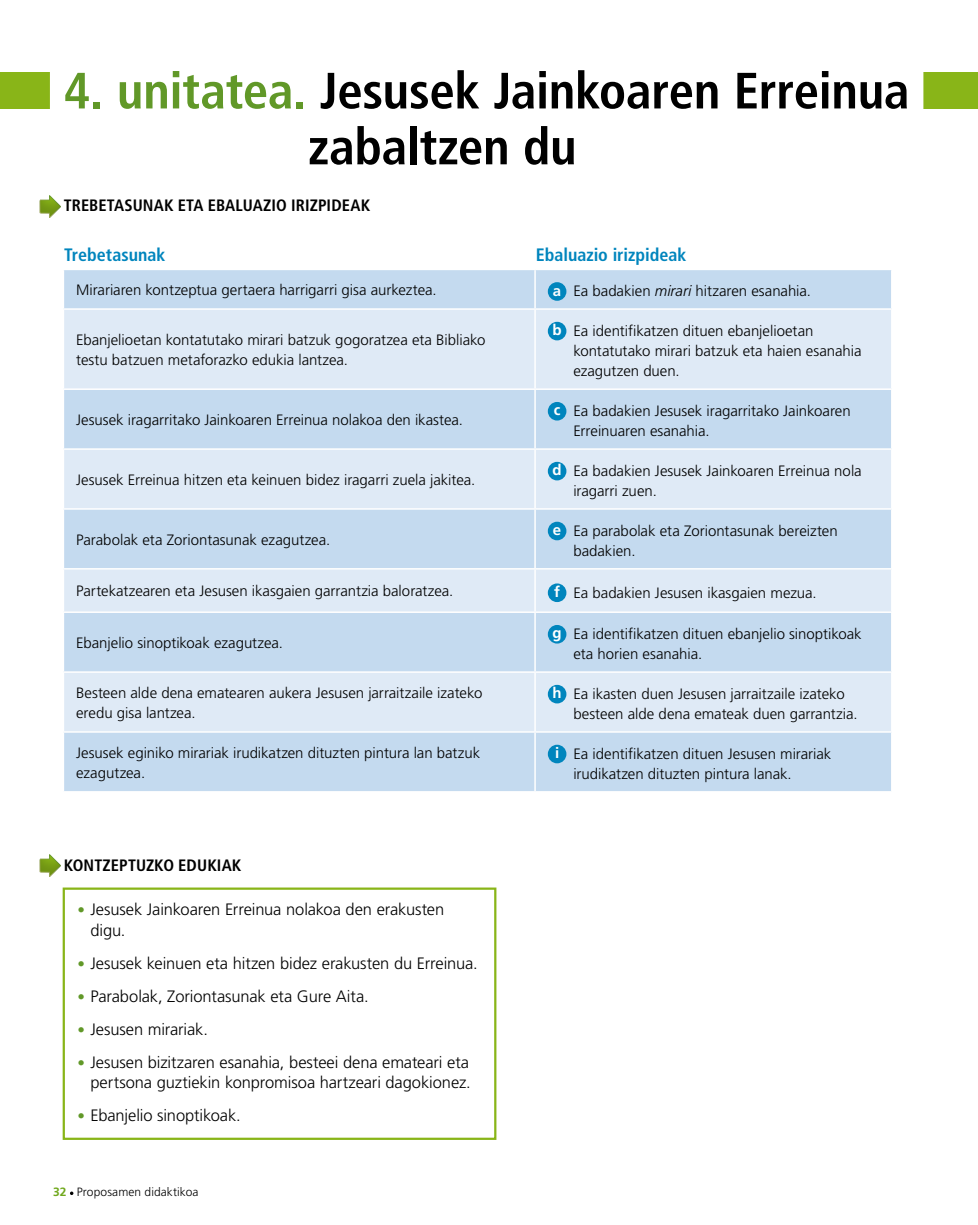
<style>
.page{position:relative;width:978px;height:1225px;background:#fff}
.page>*{position:absolute;margin:0;border:0;box-sizing:border-box;transform-origin:0 0}
.t1{font:700 condensed 51px "Frutiger";letter-spacing:-.005em;color:#000}
.t2{font:700 condensed 18px "Frutiger";color:#0085bd}
.t3{font:300 16.5px/20.2px "Frutiger";letter-spacing:-.005em;color:#000}
.t4{font:700 condensed 16.5px "Frutiger";letter-spacing:.005em;color:#000}
.t5{font:300 15px/20.2px "Frutiger";letter-spacing:-.005em;color:#000}
.t6{font:300 12px "Frutiger";letter-spacing:.005em;color:#000}
.s1{color:#619828}
.s2{font-weight:700;color:#fff}
.s3{font-style:italic}
.s4{font-size:15px;color:#619828}
.s5{font-weight:700;color:#70a81d}
</style>
<div class="page">
<svg style="left:70px;top:1191px;width:3px;height:4px"></svg>
<div style="left:0;top:72px;width:978px;height:36px;background:#89b518"></div>
<svg style="left:39px;top:195px;width:22px;height:23px"></svg>
<div style="left:63px;top:887px;width:433px;height:253px;border:2px solid #89b518"></div>
<svg style="left:39px;top:854px;width:22px;height:23px"></svg>
<div style="left:50px;top:42px;width:873px;height:117px;background:#fff"></div>
<div style="left:64px;top:270px;width:827px;height:521px;background:#c4daef"></div>
<svg style="left:64px;top:310px;width:827px;height:421px;fill:#dfeaf6"></svg>
<hr style="left:534px;top:270px;width:2px;height:38px;background:#fff">
<hr style="left:534px;top:390px;width:2px;height:58px;background:#fff">
<hr style="left:534px;top:510px;width:2px;height:58px;background:#fff">
<hr style="left:534px;top:613px;width:2px;height:58px;background:#fff">
<hr style="left:534px;top:732px;width:2px;height:59px;background:#fff">
<hr style="left:63px;top:308px;width:472px;height:2px;background:#fff">
<hr style="left:63px;top:388px;width:472px;height:2px;background:#fff">
<hr style="left:535px;top:308px;width:358px;height:2px;background:#fff">
<hr style="left:534px;top:310px;width:2px;height:78px;background:#fff">
<hr style="left:535px;top:388px;width:358px;height:2px;background:#fff">
<hr style="left:63px;top:448px;width:472px;height:2px;background:#fff">
<hr style="left:63px;top:508px;width:472px;height:2px;background:#fff">
<hr style="left:535px;top:448px;width:358px;height:2px;background:#fff">
<hr style="left:534px;top:450px;width:2px;height:58px;background:#fff">
<hr style="left:535px;top:508px;width:358px;height:2px;background:#fff">
<hr style="left:63px;top:568px;width:472px;height:1px;background:#fff">
<hr style="left:63px;top:611px;width:472px;height:2px;background:#fff">
<hr style="left:63px;top:671px;width:472px;height:2px;background:#fff">
<hr style="left:63px;top:731px;width:472px;height:1px;background:#fff">
<hr style="left:535px;top:671px;width:358px;height:2px;background:#fff">
<hr style="left:534px;top:673px;width:2px;height:58px;background:#fff">
<hr style="left:535px;top:731px;width:358px;height:1px;background:#fff">
<hr style="left:535px;top:568px;width:358px;height:1px;background:#fff">
<hr style="left:534px;top:569px;width:2px;height:42px;background:#fff">
<hr style="left:535px;top:611px;width:358px;height:2px;background:#fff">
<div style="left:548px;top:282px;width:18px;height:19px;background:#0085bd;border-radius:50%"></div>
<div style="left:548px;top:322px;width:18px;height:18px;background:#0085bd;border-radius:50%"></div>
<div style="left:548px;top:402px;width:18px;height:18px;background:#0085bd;border-radius:50%"></div>
<div style="left:548px;top:462px;width:18px;height:18px;background:#0085bd;border-radius:50%"></div>
<div style="left:548px;top:522px;width:18px;height:18px;background:#0085bd;border-radius:50%"></div>
<div style="left:548px;top:583px;width:18px;height:19px;background:#0085bd;border-radius:50%"></div>
<div style="left:548px;top:625px;width:18px;height:18px;background:#0085bd;border-radius:50%"></div>
<div style="left:548px;top:685px;width:18px;height:18px;background:#0085bd;border-radius:50%"></div>
<div style="left:548px;top:744px;width:18px;height:19px;background:#0085bd;border-radius:50%"></div>
<h1 class="t1" style="left:64px;top:60px;width:847px"><span class="s1">4. unitatea.</span> Jesusek Jainkoaren Erreinua</h1>
<h1 class="t1" style="left:308px;top:116px;width:270px">zabaltzen du</h1>
<p class="t4" style="left:64px;top:196px;width:308px">TREBETASUNAK ETA EBALUAZIO IRIZPIDEAK</p>
<p class="t2" style="left:64px;top:244px;width:103px">Trebetasunak</p>
<p class="t2" style="left:536px;top:244px;width:152px">Ebaluazio irizpideak</p>
<p class="t5" style="left:76px;top:280px;width:362px">Mirariaren kontzeptua gertaera harrigarri gisa aurkeztea.</p>
<p class="t5" style="left:553px;top:281px;width:260px"><span class="s2">a</span> Ea badakien <span class="s3">mirari</span> hitzaren esanahia.</p>
<p class="t5" style="left:76px;top:329px;width:411px">Ebanjelioetan kontatutako mirari batzuk gogoratzea eta Bibliako testu batzuen metaforazko edukia lantzea.</p>
<p class="t5" style="left:573px;top:320px;width:290px;text-indent:-21px"><span class="s2">b</span> Ea identifikatzen dituen ebanjelioetan kontatutako mirari batzuk eta haien esanahia ezagutzen duen.</p>
<p class="t5" style="left:76px;top:410px;width:388px">Jesusek iragarritako Jainkoaren Erreinua nolakoa den ikastea.</p>
<p class="t5" style="left:573px;top:401px;width:279px;text-indent:-20px"><span class="s2">c</span> Ea badakien Jesusek iragarritako Jainkoaren<br>Erreinuaren esanahia.</p>
<p class="t5" style="left:76px;top:469px;width:401px">Jesusek Erreinua hitzen eta keinuen bidez iragarri zuela jakitea.</p>
<p class="t5" style="left:573px;top:460px;width:290px;text-indent:-21px"><span class="s2">d</span> Ea badakien Jesusek Jainkoaren Erreinua nola iragarri zuen.</p>
<p class="t5" style="left:76px;top:529px;width:256px">Parabolak eta Zoriontasunak ezagutzea.</p>
<p class="t5" style="left:573px;top:520px;width:266px;text-indent:-20px"><span class="s2">e</span> Ea parabolak eta Zoriontasunak bereizten badakien.</p>
<p class="t5" style="left:76px;top:581px;width:379px">Partekatzearen eta Jesusen ikasgaien garrantzia baloratzea.</p>
<p class="t5" style="left:554px;top:582px;width:264px"><span class="s2">f</span> Ea badakien Jesusen ikasgaien mezua.</p>
<p class="t5" style="left:76px;top:632px;width:208px">Ebanjelio sinoptikoak ezagutzea.</p>
<p class="t5" style="left:573px;top:624px;width:290px;text-indent:-21px"><span class="s2">g</span> Ea identifikatzen dituen ebanjelio sinoptikoak eta horien esanahia.</p>
<p class="t5" style="left:76px;top:682px;width:408px">Besteen alde dena ematearen aukera Jesusen jarraitzaile izateko eredu gisa lantzea.</p>
<p class="t5" style="left:573px;top:683px;width:286px;text-indent:-21px"><span class="s2">h</span> Ea ikasten duen Jesusen jarraitzaile izateko besteen alde dena emateak duen garrantzia.</p>
<p class="t5" style="left:76px;top:742px;width:406px">Jesusek eginiko mirariak irudikatzen dituzten pintura lan batzuk ezagutzea.</p>
<p class="t5" style="left:573px;top:743px;width:259px;text-indent:-18px"><span class="s2">i</span> Ea identifikatzen dituen Jesusen mirariak irudikatzen dituzten pintura lanak.</p>
<p class="t4" style="left:64px;top:855px;width:179px">KONTZEPTUZKO EDUKIAK</p>
<p class="t3" style="left:90px;top:899px;width:355px;text-indent:-13px"><span class="s4">•</span> Jesusek Jainkoaren Erreinua nolakoa den erakusten digu.</p>
<p class="t3" style="left:78px;top:953px;width:402px"><span class="s4">•</span> Jesusek keinuen eta hitzen bidez erakusten du Erreinua.</p>
<p class="t3" style="left:78px;top:986px;width:293px"><span class="s4">•</span> Parabolak, Zoriontasunak eta Gure Aita.</p>
<p class="t3" style="left:78px;top:1019px;width:132px"><span class="s4">•</span> Jesusen mirariak.</p>
<p class="t3" style="left:78px;top:1052px;width:395px;text-align:right"><span class="s4">•</span> Jesusen bizitzaren esanahia, besteei dena emateari eta pertsona guztiekin konpromisoa hartzeari dagokionez.</p>
<p class="t3" style="left:78px;top:1105px;width:165px"><span class="s4">•</span> Ebanjelio sinoptikoak.</p>
<p class="t6" style="left:53px;top:1185px;width:147px"><span class="s5">32</span> Proposamen didaktikoa</p>
</div>
